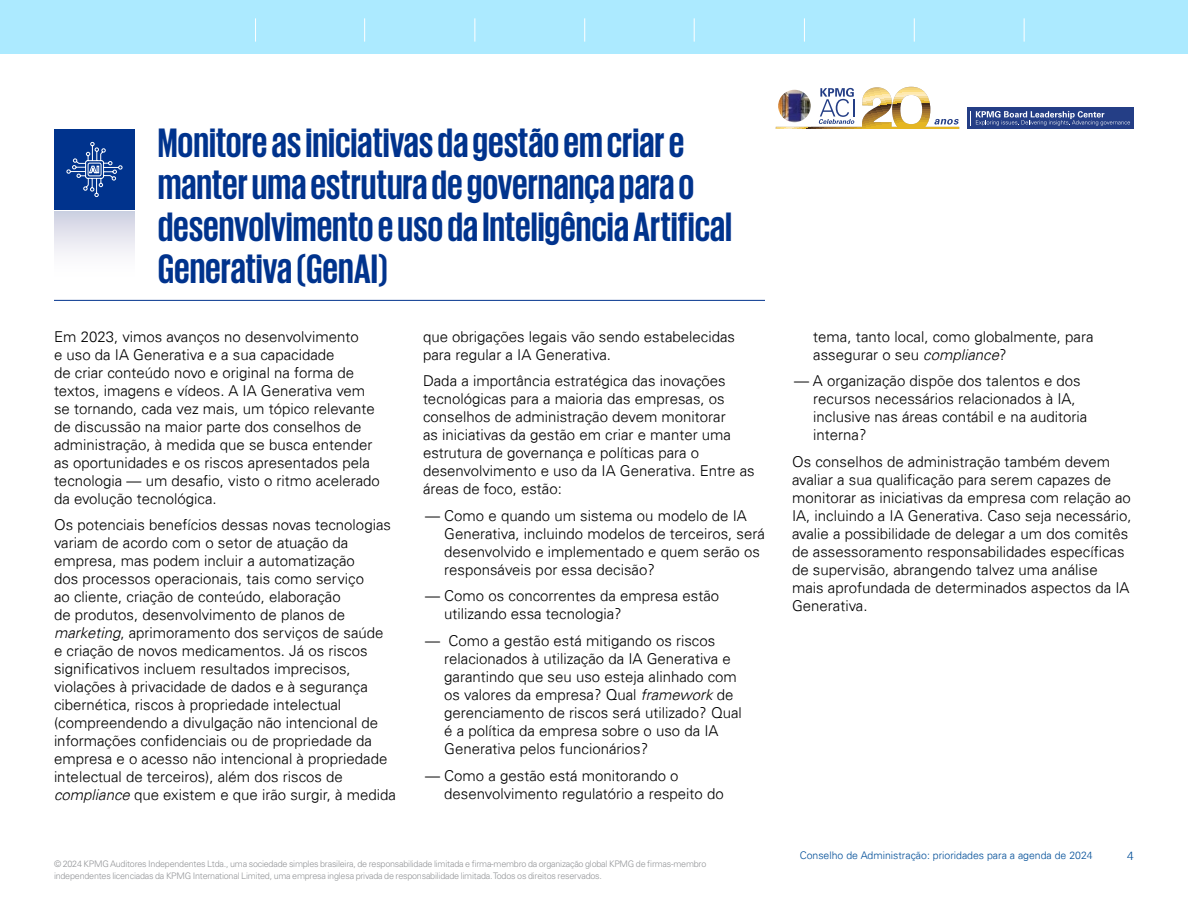
<style>
.page{position:relative;width:1188px;height:918px;background:#fff}
.page>*{position:absolute;margin:0;border:0;box-sizing:border-box;transform-origin:0 0}
.t1{font:700 42px/42px "KPMG";color:#00338d}
.t2{font:300 15px/18px "Univers 45";color:#000}
.t3{font:300 12px "Univers 45";color:#004e98}
.t4{font:300 10.5px "Univers 45";color:#004e98}
.t5{font:300 9px/12px "Univers LT Std";letter-spacing:-.025em;color:#939598}
.s1{font-style:italic}
</style>
<div class="page">
<div style="left:54px;top:129px;width:81px;height:81px;background:#00338d"></div>
<div style="left:54px;top:211px;width:81px;height:81px;background:linear-gradient(to bottom,#d4d5e5,#fff)"></div>
<svg style="left:66px;top:142px;width:57px;height:55px"></svg>
<hr style="left:54px;top:300px;width:711px;height:1px;background:#00338d">
<div style="left:967px;top:107px;width:167px;height:22px;background:#243e86"></div>
<svg style="left:970px;top:111px;width:160px;height:15px"></svg>
<svg style="left:776px;top:87px;width:183px;height:42px"></svg>
<img style="left:778px;top:90px;width:33px;height:32px;border-radius:16px">
<div style="left:0;top:0;width:1188px;height:54px;background:#aceaff"></div>
<svg style="left:255px;top:18px;width:1px;height:24px"></svg>
<svg style="left:364px;top:18px;width:1px;height:24px"></svg>
<svg style="left:475px;top:18px;width:1px;height:24px"></svg>
<svg style="left:584px;top:18px;width:1px;height:24px"></svg>
<svg style="left:694px;top:18px;width:1px;height:24px"></svg>
<svg style="left:804px;top:18px;width:1px;height:24px"></svg>
<svg style="left:914px;top:18px;width:1px;height:24px"></svg>
<svg style="left:1024px;top:18px;width:1px;height:24px"></svg>
<h1 class="t1" style="left:158px;top:121px;width:576px">Monitore as iniciativas da gestão em criar e manter uma estrutura de governança para o desenvolvimento e uso da Inteligência Artifical Generativa (GenAI)</h1>
<p class="t2" style="left:54px;top:328px;width:327px">Em 2023, vimos avanços no desenvolvimento<br>e uso da IA Generativa e a sua capacidade<br>de criar conteúdo novo e original na forma de textos, imagens e vídeos. A IA Generativa vem se tornando, cada vez mais, um tópico relevante de discussão na maior parte dos conselhos de administração, à medida que se busca entender as oportunidades e os riscos apresentados pela tecnologia — um desafio, visto o ritmo acelerado da evolução tecnológica.</p>
<p class="t2" style="left:54px;top:516px;width:344px">Os potenciais benefícios dessas novas tecnologias variam de acordo com o setor de atuação da empresa, mas podem incluir a automatização<br>dos processos operacionais, tais como serviço<br>ao cliente, criação de conteúdo, elaboração<br>de produtos, desenvolvimento de planos de <span class="s1">marketing</span>, aprimoramento dos serviços de saúde<br>e criação de novos medicamentos. Já os riscos significativos incluem resultados imprecisos, violações à privacidade de dados e à segurança cibernética, riscos à propriedade intelectual (compreendendo a divulgação não intencional de informações confidenciais ou de propriedade da empresa e o acesso não intencional à propriedade intelectual de terceiros), além dos riscos de <span class="s1">compliance</span> que existem e que irão surgir, à medida</p>
<p class="t2" style="left:423px;top:328px;width:314px">que obrigações legais vão sendo estabelecidas para regular a IA Generativa.</p>
<p class="t2" style="left:423px;top:372px;width:333px">Dada a importância estratégica das inovações tecnológicas para a maioria das empresas, os conselhos de administração devem monitorar<br>as iniciativas da gestão em criar e manter uma estrutura de governança e políticas para o desenvolvimento e uso da IA Generativa. Entre as áreas de foco, estão:</p>
<p class="t2" style="left:444px;top:507px;width:322px;text-indent:-19px">— Como e quando um sistema ou modelo de IA Generativa, incluindo modelos de terceiros, será desenvolvido e implementado e quem serão os responsáveis por essa decisão?</p>
<p class="t2" style="left:444px;top:587px;width:276px;text-indent:-19px">— Como os concorrentes da empresa estão utilizando essa tecnologia?</p>
<p class="t2" style="left:444px;top:632px;width:299px;text-indent:-19px">— Como a gestão está mitigando os riscos relacionados à utilização da IA Generativa e garantindo que seu uso esteja alinhado com os valores da empresa? Qual <span class="s1">framework</span> de gerenciamento de riscos será utilizado? Qual é a política da empresa sobre o uso da IA Generativa pelos funcionários?</p>
<p class="t2" style="left:444px;top:766px;width:281px;text-indent:-19px">— Como a gestão está monitorando o desenvolvimento regulatório a respeito do</p>
<p class="t5" style="left:54px;top:858px;width:654px">© 2024 KPMG Auditores Independentes Ltda., uma sociedade simples brasileira, de responsabilidade limitada e firma-membro da organização global KPMG de firmas-membro independentes licenciadas da KPMG International Limited, uma empresa inglesa privada de responsabilidade limitada. Todos os direitos reservados.</p>
<p class="t2" style="left:813px;top:328px;width:282px">tema, tanto local, como globalmente, para assegurar o seu <span class="s1">compliance</span>?</p>
<p class="t2" style="left:813px;top:372px;width:275px;text-indent:-19px">— A organização dispõe dos talentos e dos recursos necessários relacionados à IA, inclusive nas áreas contábil e na auditoria interna?</p>
<p class="t2" style="left:792px;top:453px;width:341px">Os conselhos de administração também devem avaliar a sua qualificação para serem capazes de monitorar as iniciativas da empresa com relação ao IA, incluindo a IA Generativa. Caso seja necessário, avalie a possibilidade de delegar a um dos comitês de assessoramento responsabilidades específicas de supervisão, abrangendo talvez uma análise mais aprofundada de determinados aspectos da IA Generativa.</p>
<p class="t4" style="left:800px;top:849px;width:295px">Conselho de Administração: prioridades para a agenda de 2024</p>
<p class="t3" style="left:1127px;top:849px;width:8px">4</p>
</div>
